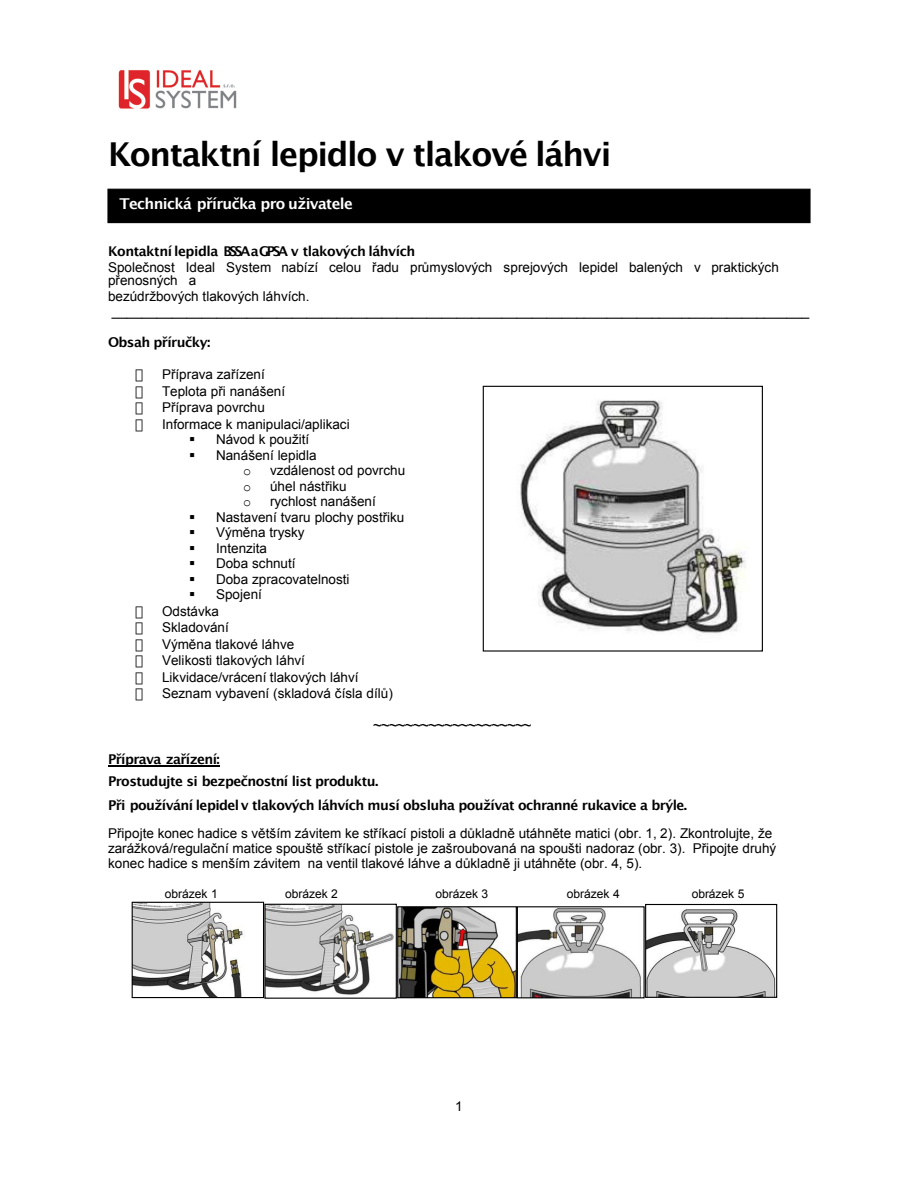
<style>
.page{position:relative;width:918px;height:1188px;background:#fff}
.page>*{position:absolute;margin:0;border:0;box-sizing:border-box;transform-origin:0 0}
.t1{font:700 33px "Lucida Grande";letter-spacing:-.045em;color:#000}
.t2{font:700 15px "Lucida Grande";letter-spacing:-.04em;color:#fff}
.t3{font:13.5px/16.5px "Arial";color:#000}
.t4{font:700 13.5px/21.9px "Lucida Grande";letter-spacing:-.04em;color:#000}
.t5{font:13.5px "Courier New";color:#000}
.t6{font:12px "Arial";letter-spacing:-.005em;color:#000}
</style>
<div class="page">
<hr style="left:108px;top:766px;width:112px;height:1px;background:#000">
<img style="left:134px;top:904px;width:110px;height:92px">
<div style="left:132px;top:902px;width:132px;height:96px;border:1px solid #000"></div>
<img style="left:266px;top:906px;width:128px;height:89px">
<div style="left:264px;top:904px;width:133px;height:95px;border:1px solid #000"></div>
<img style="left:399px;top:908px;width:116px;height:88px">
<div style="left:397px;top:906px;width:120px;height:92px;border:1px solid #000"></div>
<img style="left:519px;top:908px;width:122px;height:88px">
<div style="left:517px;top:906px;width:128px;height:92px;border:1px solid #000"></div>
<img style="left:647px;top:909px;width:128px;height:87px">
<div style="left:645px;top:904px;width:132px;height:94px;border:1px solid #000"></div>
<div style="left:107px;top:189px;width:704px;height:34px;background:#000;border:1px solid #000"></div>
<div style="left:483px;top:386px;width:280px;height:266px;background:#fff;border:1px solid #000"></div>
<img style="left:520px;top:400px;width:226px;height:234px">
<img style="left:118px;top:70px;width:119px;height:39px">
<h1 class="t1" style="left:108px;top:140px;width:505px">Kontaktní lepidlo v tlakové láhvi</h1>
<p class="t2" style="left:119px;top:197px;width:235px">Technická příručka pro uživatele</p>
<p class="t4" style="left:108px;top:241px;width:309px">Kontaktní lepidla BSSAaGPSA v tlakových láhvích</p>
<p class="t3" style="left:108px;top:261px;width:672px;line-height:13.5px">Společnost Ideal System nabízí celou řadu průmyslových sprejových lepidel balených v praktických přenosných a</p>
<p class="t3" style="left:108px;top:290px;width:703px;line-height:15.5px">bezúdržbových tlakových láhvích. _____________________________________________________________________________________________</p>
<p class="t4" style="left:108px;top:332px;width:104px">Obsah příručky:</p>
<p class="t3" style="left:162px;top:368px;width:189px">Příprava zařízení<br>Teplota při nanášení<br>Příprava povrchu<br>Informace k manipulaci/aplikaci</p>
<p class="t3" style="left:189px;top:432px;width:122px">▪ Návod k použití</p>
<p class="t3" style="left:189px;top:448px;width:129px">▪ Nanášení lepidla</p>
<p class="t5" style="left:243px;top:467px;width:10px">o</p>
<p class="t3" style="left:270px;top:464px;width:137px">vzdálenost od povrchu</p>
<p class="t5" style="left:243px;top:482px;width:10px">o</p>
<p class="t3" style="left:270px;top:479px;width:78px">úhel nástřiku</p>
<p class="t5" style="left:243px;top:498px;width:10px">o</p>
<p class="t3" style="left:270px;top:494px;width:107px">rychlost nanášení</p>
<p class="t3" style="left:189px;top:510px;width:217px">▪ Nastavení tvaru plochy postřiku</p>
<p class="t3" style="left:189px;top:526px;width:117px">▪ Výměna trysky</p>
<p class="t3" style="left:189px;top:541px;width:80px">▪ Intenzita</p>
<p class="t3" style="left:189px;top:557px;width:108px">▪ Doba schnutí</p>
<p class="t3" style="left:189px;top:572px;width:162px">▪ Doba zpracovatelnosti</p>
<p class="t3" style="left:162px;top:588px;width:233px;text-indent:27px">▪ Spojení<br>Odstávka<br>Skladování<br>Výměna tlakové láhve<br>Velikosti tlakových láhví<br>Likvidace/vrácení tlakových láhví<br>Seznam vybavení (skladová čísla dílů)</p>
<p class="t4" style="left:372px;top:714px;width:162px">~~~~~~~~~~~~~~~~~~~~</p>
<p class="t4" style="left:108px;top:749px;width:272px">Příprava zařízení:<br>Prostudujte si bezpečnostní list produktu.</p>
<p class="t4" style="left:108px;top:796px;width:581px">Při používání lepidel v tlakových láhvích musí obsluha používat ochranné rukavice a brýle.</p>
<p class="t3" style="left:108px;top:826px;width:670px;line-height:15.5px">Připojte konec hadice s větším závitem ke stříkací pistoli a důkladně utáhněte matici (obr. 1, 2). Zkontrolujte, že zarážková/regulační matice spouště stříkací pistole je zašroubovaná na spoušti nadoraz (obr. 3). Připojte druhý konec hadice s menším závitem na ventil tlakové láhve a důkladně ji utáhněte (obr. 4, 5).</p>
<p class="t6" style="left:165px;top:889px;width:54px">obrázek 1</p>
<p class="t6" style="left:285px;top:889px;width:54px">obrázek 2</p>
<p class="t6" style="left:435px;top:889px;width:54px">obrázek 3</p>
<p class="t6" style="left:567px;top:889px;width:54px">obrázek 4</p>
<p class="t6" style="left:692px;top:889px;width:54px">obrázek 5</p>
<p class="t3" style="left:455px;top:1099px;width:9px">1</p>
</div>
